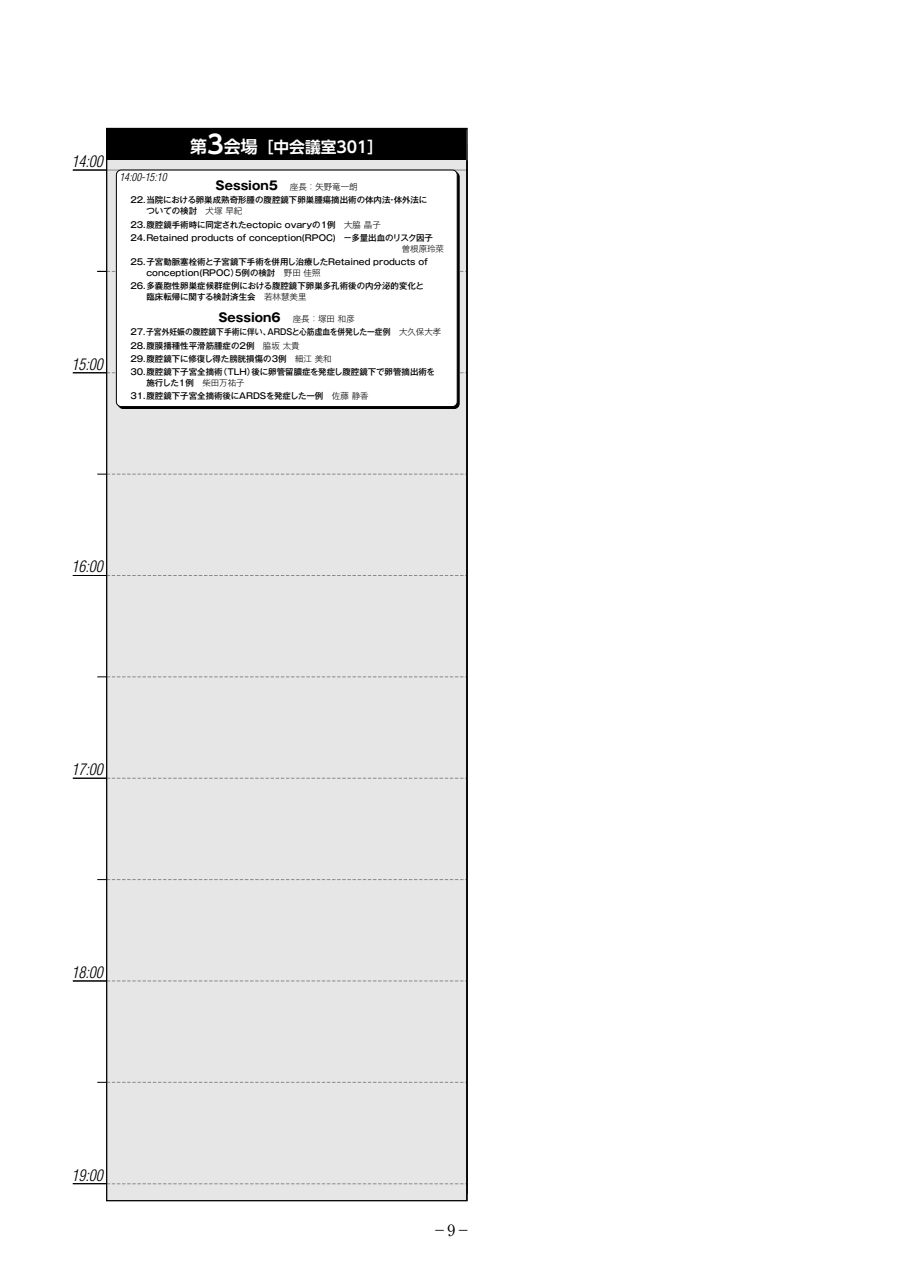
<style>
.page{position:relative;width:903px;height:1275px;background:#fff}
.page>*{position:absolute;margin:0;border:0;box-sizing:border-box;transform-origin:0 0}
.t1{font:italic 300 condensed 15.75px "Helvetica LT Std";color:#000}
.t2{font:700 15.75px "UD Shin Go Pr 6 De";color:#fff}
.t3{font:15.58px "Ryumin Pr 5";color:#000}
.t4{font:700 12.08px "Gothic MB101 Pr 6 N";color:#000}
.t5{font:italic 300 condensed 10.85px "Helvetica LT Std";color:#000}
.t6{font:500 8.4px/13.3px "Gothic MB101 Pr 6 N";color:#000}
.t7{font:300 8.4px "Gothic MB101 Pr 6 N";color:#000}
.s1{font-size:16.97px}
.s2{font-size:25.38px}
.s3{font-weight:300;font-size:8.4px}
.s4{font-weight:300}
</style>
<div class="page">
<div style="left:107px;top:160px;width:360px;height:1041px;background:#e6e6e6"></div>
<hr style="left:107px;top:170px;width:360px;height:1px;background:#898989">
<svg style="left:108px;top:575px;width:356px;height:1px"></svg>
<svg style="left:108px;top:778px;width:356px;height:1px"></svg>
<svg style="left:108px;top:981px;width:356px;height:1px"></svg>
<svg style="left:97px;top:271px;width:367px;height:1px"></svg>
<svg style="left:97px;top:474px;width:367px;height:1px"></svg>
<svg style="left:97px;top:677px;width:367px;height:1px"></svg>
<svg style="left:97px;top:879px;width:367px;height:1px"></svg>
<svg style="left:97px;top:1082px;width:367px;height:1px"></svg>
<svg style="left:108px;top:1183px;width:356px;height:1px"></svg>
<hr style="left:73px;top:170px;width:34px;height:1px;background:#000">
<hr style="left:73px;top:372px;width:34px;height:1px;background:#000">
<hr style="left:73px;top:575px;width:34px;height:1px;background:#000">
<hr style="left:73px;top:778px;width:34px;height:1px;background:#000">
<hr style="left:73px;top:981px;width:34px;height:1px;background:#000">
<div style="left:107px;top:129px;width:360px;height:31px;background:#000"></div>
<hr style="left:73px;top:1183px;width:34px;height:1px;background:#000">
<div style="left:116px;top:170px;width:341px;height:237px;background:#fff;border-radius:5px"></div>
<div style="left:116px;top:170px;width:342px;height:237px;border:1px solid #000;border-radius:5px"></div>
<h1 class="t1" style="left:71px;top:151px;width:33px">14:00</h1>
<h1 class="t1" style="left:71px;top:354px;width:33px">15:00</h1>
<h1 class="t2" style="left:190px;top:134px;width:195px"><span class="s1">第</span><span class="s2">3</span><span class="s1">会場</span>［中会議室301］</h1>
<h3 class="t4" style="left:216px;top:175px;width:144px">Session5 <span class="s3">座長：矢野竜一朗</span></h3>
<p class="t6" style="left:146px;top:194px;width:282px;line-height:10.8px;text-indent:-16px">22．当院における卵巣成熟奇形腫の腹腔鏡下卵巣腫瘍摘出術の体内法・体外法についての検討　<span class="s4">犬塚 早紀</span></p>
<p class="t6" style="left:130px;top:217px;width:304px">23．腹腔鏡手術時に同定されたectopic ovaryの1例　<span class="s4">大脇 晶子<br></span>24．Retained products of conception(RPOC)　－多量出血のリスク因子</p>
<p class="t7" style="left:402px;top:242px;width:44px">曽根原玲菜</p>
<p class="t6" style="left:146px;top:256px;width:283px;line-height:10.8px;text-indent:-16px">25．子宮動脈塞栓術と子宮鏡下手術を併用し治療したRetained products of conception(RPOC）5例の検討　<span class="s4">野田 佳照</span></p>
<p class="t6" style="left:146px;top:280px;width:279px;line-height:10.8px;text-indent:-16px">26．多嚢胞性卵巣症候群症例における腹腔鏡下卵巣多孔術後の内分泌的変化と臨床転帰に関する検討済生会　<span class="s4">若林慧美里</span></p>
<h3 class="t4" style="left:218px;top:307px;width:138px">Session6　<span class="s3">座長：塚田 和彦</span></h3>
<p class="t6" style="left:130px;top:325px;width:312px">27．子宮外妊娠の腹腔鏡下手術に伴い、ARDSと心筋虚血を併発した一症例 <span class="s4">大久保大孝</span>28．腹膜播種性平滑筋腫症の2例　<span class="s4">脇坂 太貴<br></span>29．腹腔鏡下に修復し得た膀胱損傷の3例　<span class="s4">細江 美和<br></span>30．腹腔鏡下子宮全摘術（TLH）後に卵管留膿症を発症し腹腔鏡下で卵管摘出術を</p>
<p class="t6" style="left:130px;top:376px;width:240px;text-indent:16px">施行した1例　<span class="s4">柴田万祐子<br></span>31．腹腔鏡下子宮全摘術後にARDSを発症した一例　<span class="s4">佐藤 静香</span></p>
<p class="t5" style="left:119px;top:170px;width:49px">14:00-15:10</p>
<h1 class="t1" style="left:71px;top:557px;width:33px">16:00</h1>
<h1 class="t1" style="left:71px;top:760px;width:33px">17:00</h1>
<h1 class="t1" style="left:71px;top:962px;width:33px">18:00</h1>
<h1 class="t1" style="left:71px;top:1165px;width:33px">19:00</h1>
<h2 class="t3" style="left:432px;top:1218px;width:41px">−9−</h2>
</div>
